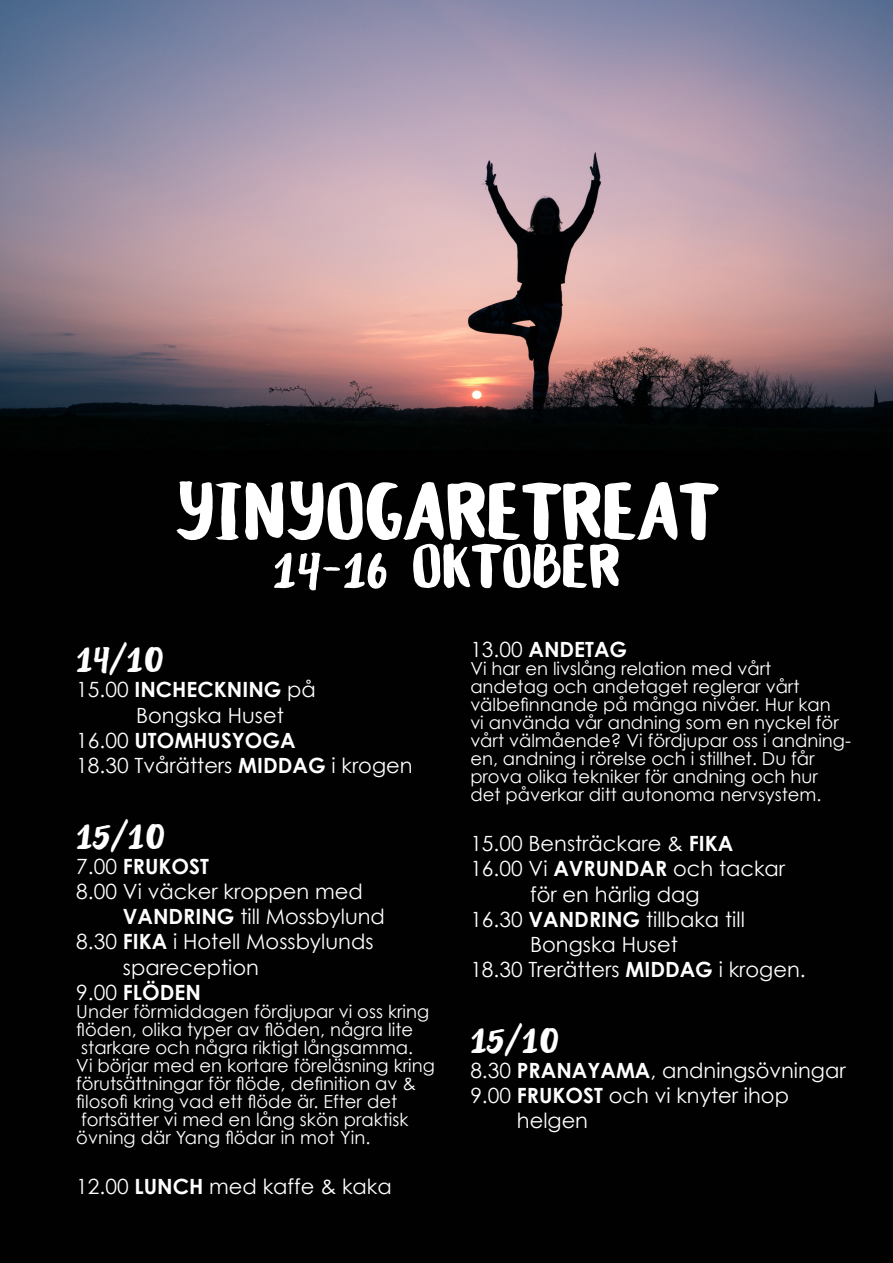
<style>
.page{position:relative;width:893px;height:1263px;background:#fff}
.page>*{position:absolute;margin:0;border:0;box-sizing:border-box;transform-origin:0 0}
.t1{font:78px "Secret Words Display";color:#fff}
.t2{font:60px "Secret Words Display";color:#fff}
.t3{font:42px "Secret Words Display";color:#fff}
.t4{font:21px "Century Gothic";color:#fff}
.t5{font:700 21px "Century Gothic";color:#fff}
.t6{font:18px/18px "Century Gothic";color:#fff}
.s1{font-weight:400}
.s2{font-weight:700}
</style>
<div class="page">
<img style="left:0;top:0;width:893px;height:451px">
<div style="left:0;top:451px;width:893px;height:812px;background:#010101"></div>
<p class="t1" style="left:174px;top:478px;width:546px">YINYOGARETREAT</p>
<p class="t2" style="left:273px;top:540px;width:349px">14-16 OKTOBER</p>
<p class="t3" style="left:76px;top:639px;width:90px">14/10</p>
<p class="t5" style="left:76px;top:676px;width:241px"><span class="s1">15.00</span> INCHECKNING <span class="s1">på</span></p>
<p class="t4" style="left:136px;top:702px;width:149px">Bongska Huset</p>
<p class="t5" style="left:76px;top:727px;width:221px"><span class="s1">16.00</span> UTOMHUSYOGA</p>
<p class="t4" style="left:76px;top:753px;width:338px">18.30 Tvårätters <span class="s2">MIDDAG</span> i krogen</p>
<p class="t3" style="left:76px;top:815px;width:91px">15/10</p>
<p class="t5" style="left:76px;top:853px;width:134px"><span class="s1">7.00</span> FRUKOST</p>
<p class="t4" style="left:76px;top:879px;width:288px">8.00 Vi väcker kroppen med</p>
<p class="t4" style="left:123px;top:904px;width:264px"><span class="s2">VANDRING</span> till Mossbylund</p>
<p class="t4" style="left:76px;top:929px;width:299px">8.30 <span class="s2">FIKA</span> i Hotell Mossbylunds</p>
<p class="t4" style="left:123px;top:954px;width:138px">spareception</p>
<p class="t5" style="left:76px;top:979px;width:126px"><span class="s1">9.00</span> FLÖDEN</p>
<p class="t6" style="left:76px;top:1002px;width:354px">Under förmiddagen fördjupar vi oss kring</p>
<p class="t6" style="left:76px;top:1020px;width:338px">flöden, olika typer av flöden, några lite</p>
<p class="t6" style="left:81px;top:1038px;width:333px">starkare och några riktigt långsamma.</p>
<p class="t6" style="left:76px;top:1056px;width:360px">Vi börjar med en kortare föreläsning kring förutsättningar för flöde, definition av &amp;</p>
<p class="t6" style="left:76px;top:1092px;width:322px">filosofi kring vad ett flöde är. Efter det</p>
<p class="t6" style="left:81px;top:1110px;width:329px">fortsätter vi med en lång skön praktisk</p>
<p class="t6" style="left:76px;top:1128px;width:296px">övning där Yang flödar in mot Yin.</p>
<p class="t4" style="left:76px;top:1174px;width:317px">12.00 <span class="s2">LUNCH</span> med kaffe &amp; kaka</p>
<p class="t5" style="left:470px;top:636px;width:158px"><span class="s1">13.00</span> ANDETAG</p>
<p class="t6" style="left:470px;top:659px;width:302px">Vi har en livslång relation med vårt</p>
<p class="t6" style="left:470px;top:677px;width:331px">andetag och andetaget reglerar vårt</p>
<p class="t6" style="left:470px;top:695px;width:382px">välbefinnande på många nivåer. Hur kan<br>vi använda vår andning som en nyckel för vårt välmående? Vi fördjupar oss i andning&shy;en, andning i rörelse och i stillhet. Du får</p>
<p class="t6" style="left:470px;top:767px;width:349px">prova olika tekniker för andning och hur</p>
<p class="t6" style="left:470px;top:785px;width:353px">det påverkar ditt autonoma nervsystem.</p>
<p class="t4" style="left:470px;top:831px;width:265px">15.00 Bensträckare &amp; <span class="s2">FIKA</span></p>
<p class="t4" style="left:470px;top:856px;width:316px">16.00 Vi <span class="s2">AVRUNDAR</span> och tackar</p>
<p class="t4" style="left:530px;top:881px;width:171px">för en härlig dag</p>
<p class="t4" style="left:470px;top:906px;width:276px">16.30 <span class="s2">VANDRING</span> tillbaka till</p>
<p class="t4" style="left:530px;top:932px;width:149px">Bongska Huset</p>
<p class="t4" style="left:470px;top:957px;width:337px">18.30 Trerätters <span class="s2">MIDDAG</span> i krogen.</p>
<p class="t3" style="left:470px;top:1019px;width:91px">15/10</p>
<p class="t4" style="left:470px;top:1058px;width:377px">8.30 <span class="s2">PRANAYAMA</span>, andningsövningar</p>
<p class="t4" style="left:470px;top:1083px;width:320px">9.00 <span class="s2">FRUKOST</span> och vi knyter ihop</p>
<p class="t4" style="left:517px;top:1108px;width:73px">helgen</p>
</div>
